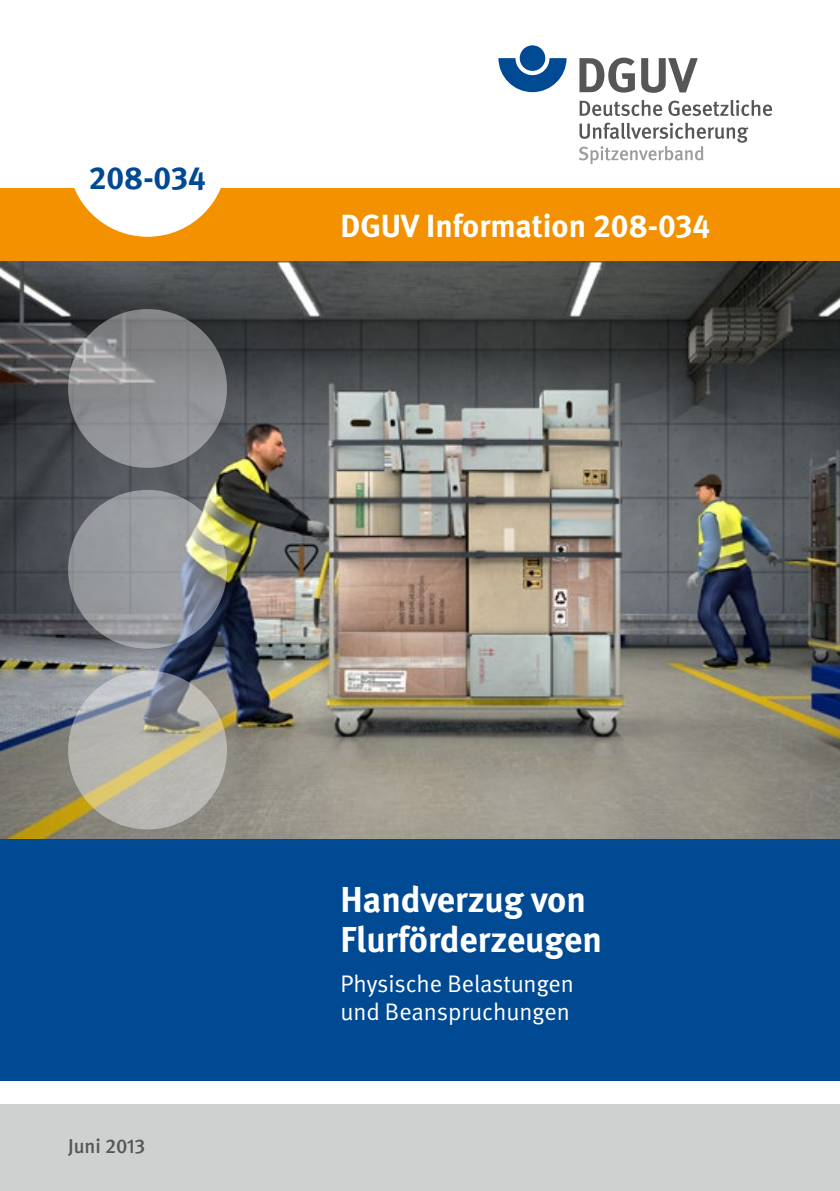
<style>
.page{position:relative;width:840px;height:1191px;background:#fff}
.page>*{position:absolute;margin:0;border:0;box-sizing:border-box;transform-origin:0 0}
.Titel{font:700 36px/40px "DGUV Meta";color:#fff}
.BestNr_Balken{font:700 32px "DGUV Meta";color:#fff}
.t1{font:700 32px "DGUV Meta";color:#004993}
.SubTitel{font:24px/28px "DGUV Meta";letter-spacing:-.005em;color:#fff}
.Ausgabe{font:500 20px "DGUV Meta";letter-spacing:-.005em;color:#565656}
</style>
<div class="page">
<img style="left:0;top:261px;width:839px;height:578px">
<div style="left:0;top:1104px;width:839px;height:87px;background:#cfd0d0"></div>
<div style="left:0;top:839px;width:839px;height:241px;background:#004993"></div>
<div style="left:0;top:189px;width:839px;height:72px;background:#f39100"></div>
<svg style="left:68px;top:309px;width:159px;height:159px;background:#8d8e91"></svg>
<svg style="left:68px;top:490px;width:159px;height:158px;background:#9b9e9e"></svg>
<svg style="left:68px;top:670px;width:159px;height:159px;background:#b3b1a5"></svg>
<div style="left:68px;top:78px;width:159px;height:159px;background:#fff;border-radius:50%"></div>
<svg style="left:498px;top:58px;width:68px;height:34px"></svg>
<div style="left:519px;top:45px;width:26px;height:26px;background:#004993;border-radius:50%"></div>
<svg style="left:579px;top:58px;width:55px;height:35px"></svg>
<svg style="left:641px;top:58px;width:56px;height:35px"></svg>
<svg style="left:579px;top:100px;width:82px;height:16px"></svg>
<svg style="left:668px;top:100px;width:103px;height:16px"></svg>
<svg style="left:579px;top:123px;width:169px;height:41px"></svg>
<h2 class="t1" style="left:89px;top:158px;width:118px">208-034</h2>
<p class="BestNr_Balken" style="left:340px;top:207px;width:371px">DGUV Information 208-034</p>
<p class="Ausgabe" style="left:68px;top:1134px;width:79px">Juni 2013</p>
<h1 class="Titel" style="left:340px;top:880px;width:263px">Handverzug von<br>Flurförderzeugen</h1>
<h1 class="SubTitel" style="left:340px;top:970px;width:235px">Physische Belastungen und Beanspruchungen</h1>
</div>
